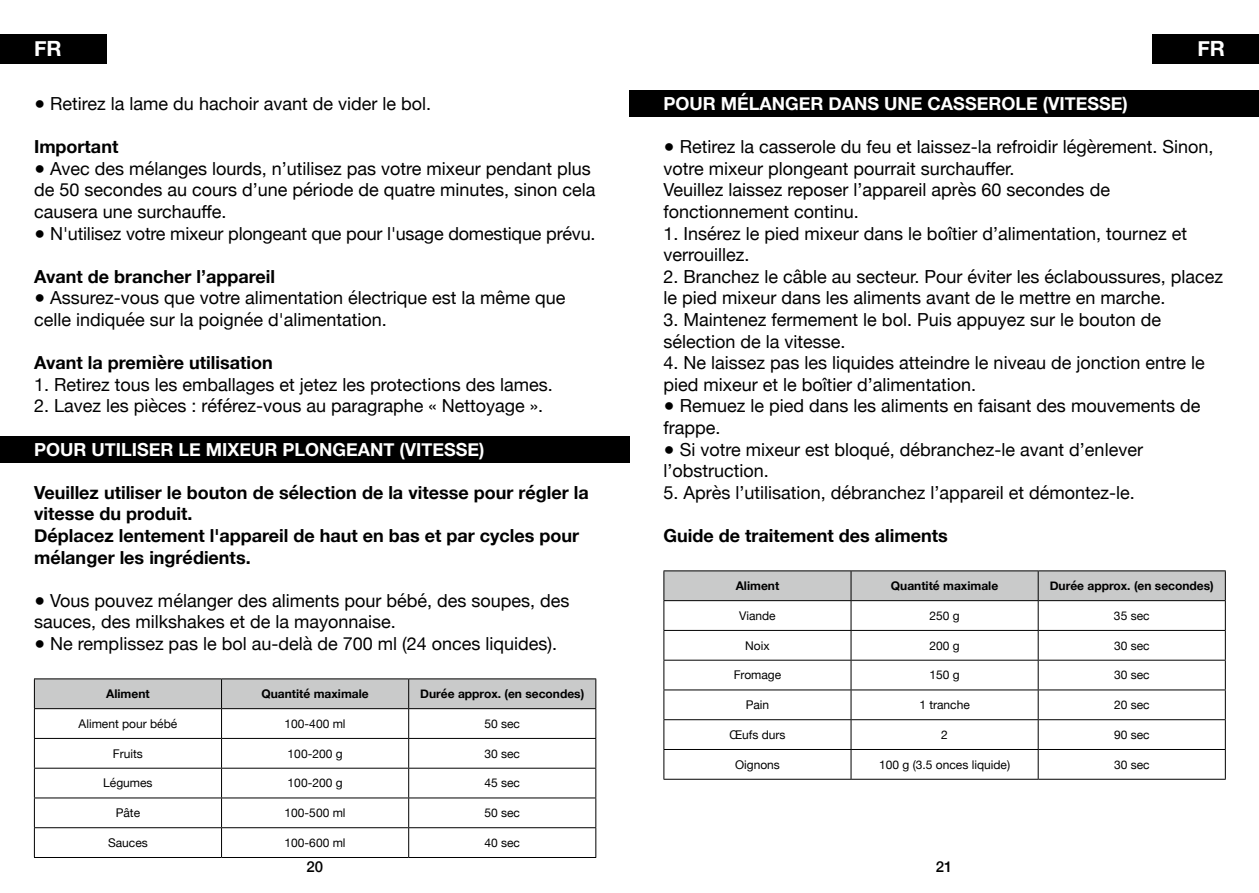
<style>
.page{position:relative;width:1259px;height:893px;background:#fff}
.page>*{position:absolute;margin:0;border:0;box-sizing:border-box;transform-origin:0 0}
.t1{font:700 21px "Helvetica Neue";color:#fff}
.t2{font:18px/21.6px "Helvetica Neue";color:#000}
.t3{font:700 18px/21.6px "Helvetica Neue";color:#000}
.t4{font:700 18px "Helvetica Neue";color:#fff}
.t5{font:500 15px "Helvetica Neue";color:#000}
.t6{font:12px "Helvetica Neue";color:#000}
.t7{font:700 12px "Helvetica Neue";color:#000}
</style>
<div class="page">
<div style="left:1152px;top:34px;width:107px;height:30px;background:#000"></div>
<div style="left:0;top:34px;width:106px;height:30px;background:#000"></div>
<div style="left:0;top:436px;width:629px;height:26px;background:#000"></div>
<hr style="left:409px;top:678px;width:187px;height:1px;background:#000">
<hr style="left:409px;top:768px;width:187px;height:1px;background:#000">
<hr style="left:408px;top:768px;width:1px;height:30px;background:#000">
<hr style="left:595px;top:768px;width:1px;height:30px;background:#000">
<hr style="left:409px;top:798px;width:187px;height:1px;background:#000">
<hr style="left:409px;top:827px;width:187px;height:1px;background:#000">
<svg style="left:408px;top:799px;width:1px;height:58px"></svg>
<svg style="left:595px;top:798px;width:1px;height:59px"></svg>
<hr style="left:409px;top:857px;width:187px;height:1px;background:#000">
<hr style="left:34px;top:678px;width:187px;height:1px;background:#000">
<hr style="left:34px;top:768px;width:187px;height:1px;background:#000">
<hr style="left:34px;top:768px;width:1px;height:30px;background:#000">
<hr style="left:34px;top:798px;width:187px;height:1px;background:#000">
<hr style="left:34px;top:827px;width:187px;height:1px;background:#000">
<svg style="left:34px;top:798px;width:1px;height:59px"></svg>
<hr style="left:34px;top:857px;width:187px;height:1px;background:#000">
<hr style="left:221px;top:678px;width:188px;height:1px;background:#000">
<svg style="left:34px;top:679px;width:562px;height:89px"></svg>
<hr style="left:221px;top:768px;width:188px;height:1px;background:#000">
<hr style="left:221px;top:768px;width:1px;height:30px;background:#000">
<hr style="left:221px;top:798px;width:188px;height:1px;background:#000">
<hr style="left:221px;top:827px;width:188px;height:1px;background:#000">
<svg style="left:221px;top:798px;width:1px;height:59px"></svg>
<hr style="left:221px;top:857px;width:188px;height:1px;background:#000">
<div style="left:629px;top:90px;width:630px;height:27px;background:#000"></div>
<hr style="left:1038px;top:570px;width:187px;height:1px;background:#000">
<hr style="left:1038px;top:660px;width:187px;height:1px;background:#000">
<hr style="left:1037px;top:660px;width:1px;height:30px;background:#000">
<hr style="left:1225px;top:660px;width:1px;height:30px;background:#000">
<hr style="left:1038px;top:690px;width:187px;height:1px;background:#000">
<hr style="left:1038px;top:719px;width:187px;height:1px;background:#000">
<hr style="left:1038px;top:749px;width:187px;height:1px;background:#000">
<svg style="left:1037px;top:691px;width:1px;height:88px"></svg>
<svg style="left:1225px;top:690px;width:1px;height:89px"></svg>
<hr style="left:1038px;top:779px;width:187px;height:1px;background:#000">
<hr style="left:663px;top:570px;width:188px;height:1px;background:#000">
<hr style="left:663px;top:660px;width:188px;height:1px;background:#000">
<hr style="left:663px;top:660px;width:1px;height:30px;background:#000">
<hr style="left:663px;top:690px;width:188px;height:1px;background:#000">
<hr style="left:663px;top:719px;width:188px;height:1px;background:#000">
<hr style="left:663px;top:749px;width:188px;height:1px;background:#000">
<svg style="left:663px;top:690px;width:1px;height:89px"></svg>
<hr style="left:663px;top:779px;width:188px;height:1px;background:#000">
<hr style="left:851px;top:570px;width:187px;height:1px;background:#000">
<svg style="left:663px;top:571px;width:563px;height:89px"></svg>
<hr style="left:851px;top:660px;width:187px;height:1px;background:#000">
<hr style="left:850px;top:660px;width:1px;height:30px;background:#000">
<hr style="left:851px;top:690px;width:187px;height:1px;background:#000">
<hr style="left:851px;top:719px;width:187px;height:1px;background:#000">
<hr style="left:851px;top:749px;width:187px;height:1px;background:#000">
<svg style="left:850px;top:690px;width:1px;height:89px"></svg>
<hr style="left:851px;top:779px;width:187px;height:1px;background:#000">
<p class="t1" style="left:34px;top:32px;width:29px">FR</p>
<p class="t1" style="left:1197px;top:32px;width:29px">FR</p>
<p class="t2" style="left:34px;top:94px;width:398px">● Retirez la lame du hachoir avant de vider le bol.</p>
<p class="t3" style="left:34px;top:136px;width:86px">Important</p>
<p class="t2" style="left:34px;top:159px;width:563px">● Avec des mélanges lourds, n’utilisez pas votre mixeur pendant plus de 50 secondes au cours d’une période de quatre minutes, sinon cela causera une surchauffe.</p>
<p class="t2" style="left:34px;top:223px;width:563px">● N'utilisez votre mixeur plongeant que pour l'usage domestique prévu.</p>
<p class="t3" style="left:34px;top:266px;width:242px">Avant de brancher l’appareil</p>
<p class="t2" style="left:34px;top:288px;width:533px">● Assurez-vous que votre alimentation électrique est la même que celle indiquée sur la poignée d'alimentation.</p>
<p class="t3" style="left:34px;top:352px;width:240px">Avant la première utilisation</p>
<p class="t2" style="left:34px;top:375px;width:520px">1. Retirez tous les emballages et jetez les protections des lames.</p>
<p class="t2" style="left:34px;top:396px;width:511px">2. Lavez les pièces : référez-vous au paragraphe « Nettoyage ».</p>
<p class="t4" style="left:34px;top:435px;width:452px">POUR UTILISER LE MIXEUR PLONGEANT (VITESSE)</p>
<p class="t3" style="left:34px;top:482px;width:556px">Veuillez utiliser le bouton de sélection de la vitesse pour régler la vitesse du produit.<br>Déplacez lentement l'appareil de haut en bas et par cycles pour mélanger les ingrédients.</p>
<p class="t2" style="left:34px;top:591px;width:537px">● Vous pouvez mélanger des aliments pour bébé, des soupes, des sauces, des milkshakes et de la mayonnaise.</p>
<p class="t2" style="left:34px;top:634px;width:525px">● Ne remplissez pas le bol au-delà de 700 ml (24 onces liquides).</p>
<p class="t7" style="left:106px;top:684px;width:45px">Aliment</p>
<p class="t7" style="left:261px;top:684px;width:109px">Quantité maximale</p>
<p class="t7" style="left:420px;top:684px;width:166px">Durée approx. (en secondes)</p>
<p class="t6" style="left:79px;top:715px;width:100px">Aliment pour bébé</p>
<p class="t6" style="left:285px;top:715px;width:62px">100-400 ml</p>
<p class="t6" style="left:484px;top:715px;width:37px">50 sec</p>
<p class="t6" style="left:113px;top:745px;width:31px">Fruits</p>
<p class="t6" style="left:288px;top:745px;width:56px">100-200 g</p>
<p class="t6" style="left:484px;top:745px;width:37px">30 sec</p>
<p class="t6" style="left:103px;top:774px;width:51px">Légumes</p>
<p class="t6" style="left:288px;top:774px;width:56px">100-200 g</p>
<p class="t6" style="left:484px;top:774px;width:37px">45 sec</p>
<p class="t6" style="left:116px;top:804px;width:26px">Pâte</p>
<p class="t6" style="left:285px;top:804px;width:62px">100-500 ml</p>
<p class="t6" style="left:484px;top:804px;width:37px">50 sec</p>
<p class="t6" style="left:108px;top:834px;width:41px">Sauces</p>
<p class="t6" style="left:285px;top:834px;width:62px">100-600 ml</p>
<p class="t6" style="left:484px;top:834px;width:37px">40 sec</p>
<p class="t4" style="left:663px;top:89px;width:466px">POUR MÉLANGER DANS UNE CASSEROLE (VITESSE)</p>
<p class="t2" style="left:663px;top:137px;width:551px">● Retirez la casserole du feu et laissez-la refroidir légèrement. Sinon, votre mixeur plongeant pourrait surchauffer.<br>Veuillez laissez reposer l’appareil après 60 secondes de fonctionnement continu.</p>
<p class="t2" style="left:663px;top:223px;width:525px">1. Insérez le pied mixeur dans le boîtier d’alimentation, tournez et verrouillez.</p>
<p class="t2" style="left:663px;top:267px;width:561px">2. Branchez le câble au secteur. Pour éviter les éclaboussures, placez le pied mixeur dans les aliments avant de le mettre en marche.</p>
<p class="t2" style="left:663px;top:310px;width:499px">3. Maintenez fermement le bol. Puis appuyez sur le bouton de sélection de la vitesse.</p>
<p class="t2" style="left:663px;top:353px;width:543px">4. Ne laissez pas les liquides atteindre le niveau de jonction entre le pied mixeur et le boîtier d’alimentation.</p>
<p class="t2" style="left:663px;top:396px;width:538px">● Remuez le pied dans les aliments en faisant des mouvements de frappe.</p>
<p class="t2" style="left:663px;top:439px;width:481px">● Si votre mixeur est bloqué, débranchez-le avant d’enlever l’obstruction.</p>
<p class="t2" style="left:663px;top:483px;width:473px">5. Après l’utilisation, débranchez l’appareil et démontez-le.</p>
<p class="t3" style="left:663px;top:525px;width:286px">Guide de traitement des aliments</p>
<p class="t7" style="left:735px;top:576px;width:45px">Aliment</p>
<p class="t7" style="left:891px;top:576px;width:109px">Quantité maximale</p>
<p class="t7" style="left:1049px;top:576px;width:166px">Durée approx. (en secondes)</p>
<p class="t6" style="left:739px;top:607px;width:38px">Viande</p>
<p class="t6" style="left:929px;top:607px;width:32px">250 g</p>
<p class="t6" style="left:1114px;top:607px;width:37px">35 sec</p>
<p class="t6" style="left:745px;top:637px;width:26px">Noix</p>
<p class="t6" style="left:929px;top:637px;width:32px">200 g</p>
<p class="t6" style="left:1114px;top:637px;width:37px">30 sec</p>
<p class="t6" style="left:733px;top:666px;width:49px">Fromage</p>
<p class="t6" style="left:929px;top:666px;width:32px">150 g</p>
<p class="t6" style="left:1114px;top:666px;width:37px">30 sec</p>
<p class="t6" style="left:745px;top:696px;width:25px">Pain</p>
<p class="t6" style="left:919px;top:696px;width:52px">1 tranche</p>
<p class="t6" style="left:1114px;top:696px;width:37px">20 sec</p>
<p class="t6" style="left:729px;top:726px;width:58px">Œufs durs</p>
<p class="t6" style="left:941px;top:726px;width:8px">2</p>
<p class="t6" style="left:1114px;top:726px;width:37px">90 sec</p>
<p class="t6" style="left:735px;top:756px;width:46px">Oignons</p>
<p class="t6" style="left:879px;top:756px;width:132px">100 g (3.5 onces liquide)</p>
<p class="t6" style="left:1114px;top:756px;width:37px">30 sec</p>
<p class="t5" style="left:306px;top:854px;width:18px">20</p>
<p class="t5" style="left:936px;top:854px;width:18px">21</p>
</div>
